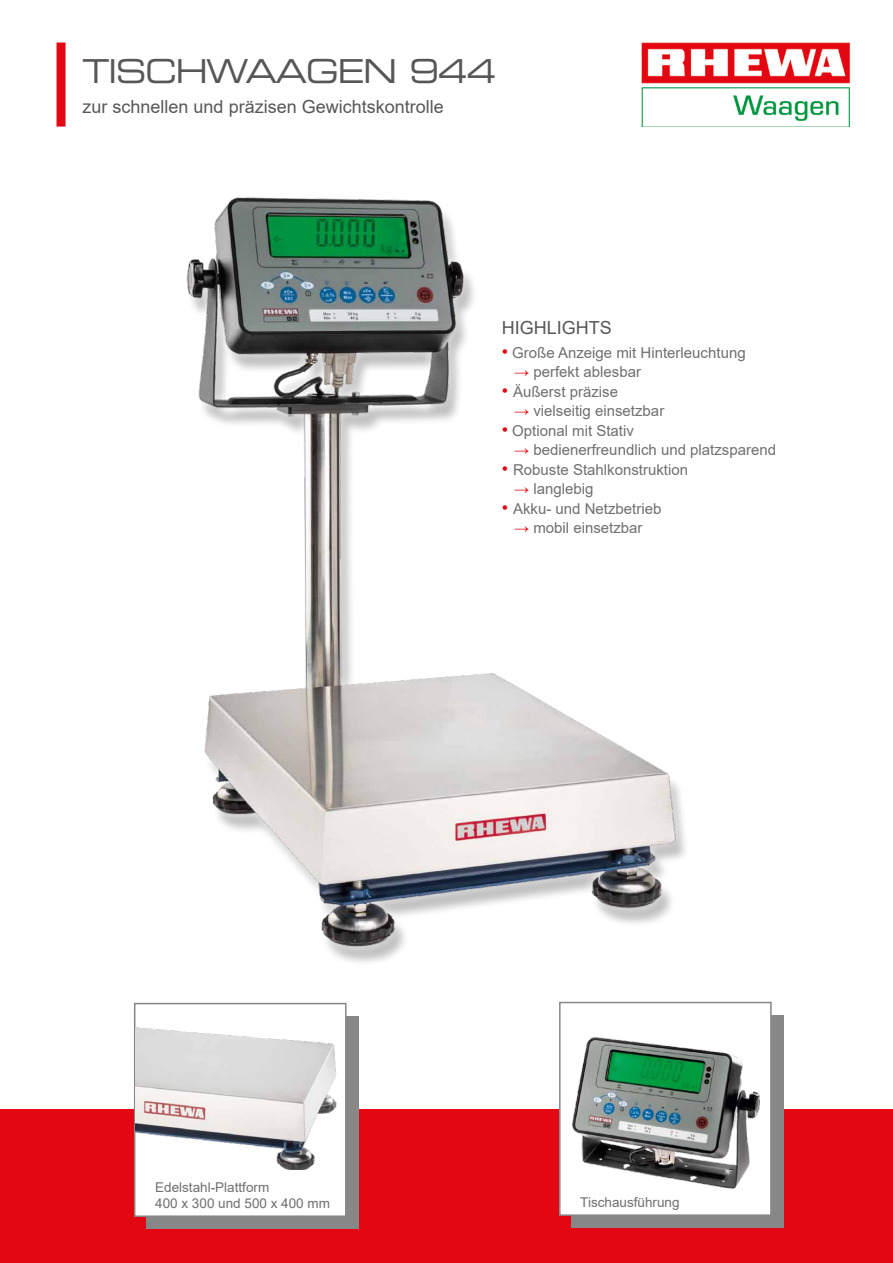
<style>
.page{position:relative;width:893px;height:1263px;background:#fff}
.page>*{position:absolute;margin:0;border:0;box-sizing:border-box;transform-origin:0 0}
.t1{font:33px "Eurostile Extended Two";letter-spacing:-.05em;color:#575756;scale:.95 1}
.t2{font:18px "Arial";color:#575756}
.t3{font:15px "Arial";color:#706f6f}
.t4{font:13.5px/16.2px "Arial";color:#706f6f}
.s1{font-size:18px;color:#e30613}
.s2{font-weight:700;color:#e30613}
</style>
<div class="page">
<img style="left:641px;top:43px;width:209px;height:84px">
<div style="left:0;top:1110px;width:893px;height:153px;background:#e30613"></div>
<img style="left:186px;top:197px;width:499px;height:766px">
<div style="left:146px;top:1016px;width:213px;height:213px;background:#878787"></div>
<div style="left:571px;top:1015px;width:213px;height:213px;background:#878787"></div>
<div style="left:134px;top:1003px;width:213px;height:214px;background:#fff;border:2px solid #878787"></div>
<img style="left:135px;top:1008px;width:202px;height:161px">
<div style="left:560px;top:1002px;width:211px;height:213px;background:#fff"></div>
<img style="left:572px;top:1037px;width:188px;height:152px">
<div style="left:559px;top:1002px;width:213px;height:214px;border:2px solid #878787"></div>
<div style="left:57px;top:43px;width:9px;height:84px;background:#e30613"></div>
<h1 class="t1" style="left:83px;top:48px;width:437px">TISCHWAAGEN 944</h1>
<p class="t2" style="left:83px;top:94px;width:363px">zur schnellen und präzisen Gewichtskontrolle</p>
<p class="t2" style="left:502px;top:315px;width:112px">HIGHLIGHTS</p>
<p class="t3" style="left:502px;top:342px;width:245px"><span class="s1">•</span> Große Anzeige mit Hinterleuchtung</p>
<p class="t3" style="left:514px;top:362px;width:128px"><span class="s2">→</span> perfekt ablesbar</p>
<p class="t3" style="left:502px;top:381px;width:118px"><span class="s1">•</span> Äußerst präzise</p>
<p class="t3" style="left:514px;top:401px;width:152px"><span class="s2">→</span> vielseitig einsetzbar</p>
<p class="t3" style="left:502px;top:420px;width:134px"><span class="s1">•</span> Optional mit Stativ</p>
<p class="t3" style="left:514px;top:440px;width:263px"><span class="s2">→</span> bedienerfreundlich und platzsparend</p>
<p class="t3" style="left:502px;top:459px;width:188px"><span class="s1">•</span> Robuste Stahlkonstruktion</p>
<p class="t3" style="left:514px;top:479px;width:81px"><span class="s2">→</span> langlebig</p>
<p class="t3" style="left:502px;top:498px;width:161px"><span class="s1">•</span> Akku- und Netzbetrieb</p>
<p class="t3" style="left:514px;top:518px;width:130px"><span class="s2">→</span> mobil einsetzbar</p>
<p class="t4" style="left:155px;top:1179px;width:176px">Edelstahl-Plattform<br>400 x 300 und 500 x 400 mm</p>
<p class="t4" style="left:580px;top:1194px;width:101px">Tischausführung</p>
</div>
